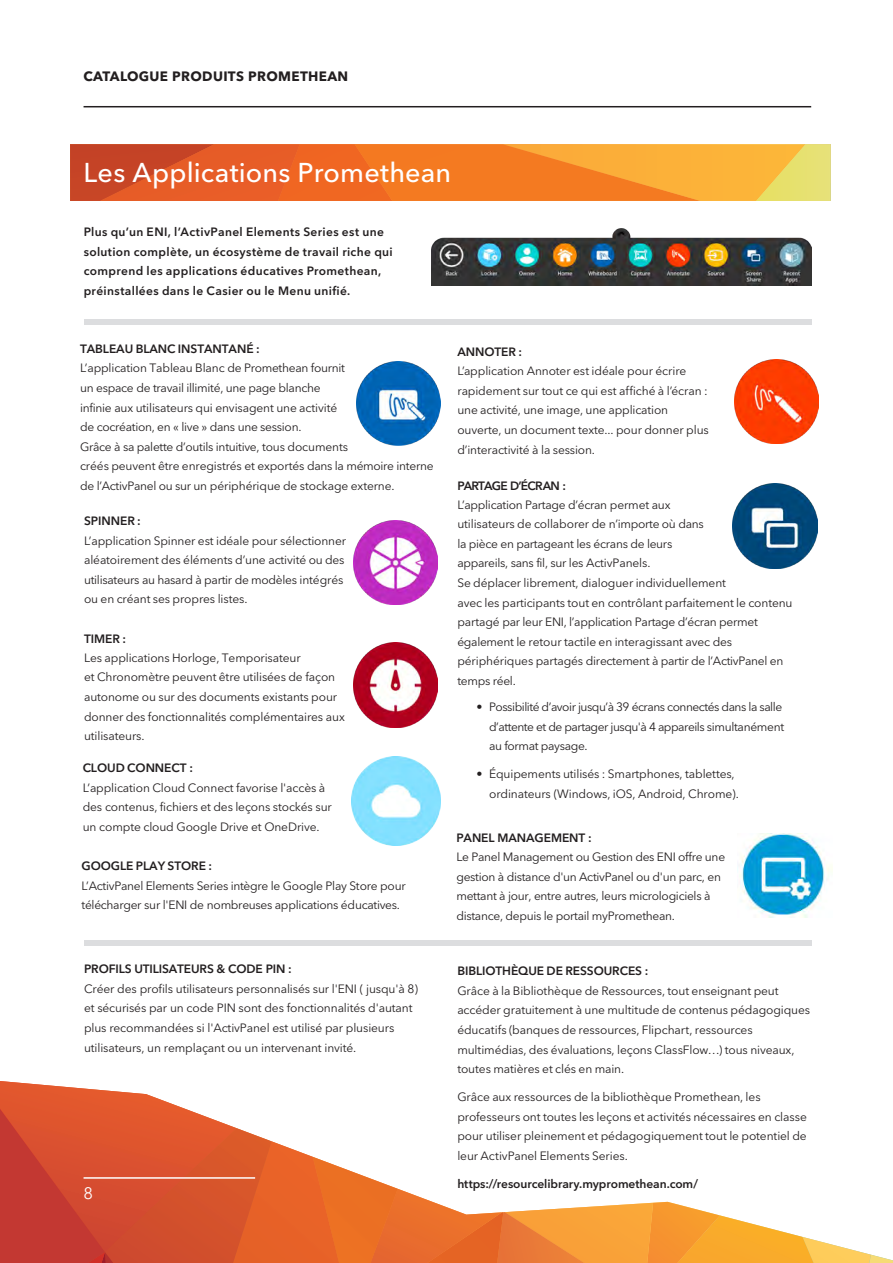
<style>
.page{position:relative;width:893px;height:1263px;background:#fff}
.page>*{position:absolute;margin:0;border:0;box-sizing:border-box;transform-origin:0 0}
.Number_4{font:500 27px "Avenir Next LT Pro";letter-spacing:.005em;color:#fff}
.t1{font:16.5px "Avenir Next LT Pro";color:#fff}
.t2{font:700 13.5px "Avenir Next LT Pro";letter-spacing:.025em;color:#231f20}
.Paragraph_Style_1{font:12px/19.5px "Avenir Next LT Pro";letter-spacing:-.01em;color:#231f20}
.Body_Text{font:600 12px/19.5px "Avenir Next LT Pro";letter-spacing:.03em;color:#231f20}
.Paragraph_Style_1-2{font:12px/19.5px "Avenir Next LT Pro";letter-spacing:-.04em;color:#231f20}
.Body_Text-2{font:600 12px "Avenir Next LT Pro";letter-spacing:-.005em;color:#231f20}
.Paragraph_Style_1-3{font:600 12px "Avenir Next LT Pro";letter-spacing:-.005em;color:#231f20}
.s1{font-weight:600}
</style>
<div class="page">
<svg style="left:0;top:1081px;width:893px;height:182px"></svg>
<div style="left:84px;top:319px;width:727px;height:6px;background:#dcdddf"></div>
<img style="left:432px;top:228px;width:379px;height:58px">
<img style="left:356px;top:361px;width:85px;height:85px">
<img style="left:353px;top:520px;width:85px;height:84px">
<img style="left:353px;top:643px;width:85px;height:84px">
<img style="left:734px;top:359px;width:85px;height:85px">
<img style="left:733px;top:484px;width:84px;height:84px">
<div style="left:84px;top:940px;width:727px;height:6px;background:#dcdddf"></div>
<svg style="left:70px;top:144px;width:760px;height:57px;background:#ec7f2d"></svg>
<hr style="left:84px;top:1177px;width:171px;height:2px;background:#fff">
<hr style="left:84px;top:106px;width:727px;height:1px;background:#231f20">
<img style="left:740px;top:833px;width:92px;height:84px">
<img style="left:351px;top:756px;width:89px;height:89px">
<p class="t2" style="left:84px;top:68px;width:266px">CATALOGUE PRODUITS PROMETHEAN</p>
<p class="Number_4" style="left:84px;top:156px;width:369px">Les Applications Promethean</p>
<p class="Body_Text" style="left:84px;top:222px;width:311px">Plus qu’un ENI, l’ActivPanel Elements Series est une solution complète, un écosystème de travail riche qui comprend les applications éducatives Promethean, préinstallées dans le Casier ou le Menu unifié.</p>
<p class="Paragraph_Style_1" style="left:80px;top:339px;width:355px"><span class="s1">TABLEAU BLANC INSTANTANÉ :<br></span>L’application Tableau Blanc de Promethean fournit<br>un espace de travail illimité, une page blanche<br>infinie aux utilisateurs qui envisagent une activité<br>de cocréation, en « live » dans une session.<br>Grâce à sa palette d’outils intuitive, tous documents<br>créés peuvent être enregistrés et exportés dans la mémoire interne de l’ActivPanel ou sur un périphérique de stockage externe.</p>
<p class="Paragraph_Style_1" style="left:457px;top:342px;width:253px"><span class="s1">ANNOTER :<br></span>L’application Annoter est idéale pour écrire rapidement sur tout ce qui est affiché à l’écran : une activité, une image, une application ouverte, un document texte... pour donner plus d’interactivité à la session.</p>
<p class="Paragraph_Style_1" style="left:457px;top:476px;width:337px"><span class="s1">PARTAGE D’ÉCRAN :<br></span>L’application Partage d’écran permet aux<br>utilisateurs de collaborer de n’importe où dans<br>la pièce en partageant les écrans de leurs<br>appareils, sans fil, sur les ActivPanels.<br>Se déplacer librement, dialoguer individuellement<br>avec les participants tout en contrôlant parfaitement le contenu partagé par leur ENI, l’application Partage d’écran permet également le retour tactile en interagissant avec des périphériques partagés directement à partir de l’ActivPanel en temps réel.</p>
<p class="Paragraph_Style_1-2" style="left:489px;top:697px;width:297px;text-indent:-13px">• Possibilité d’avoir jusqu’à 39 écrans connectés dans la salle d’attente et de partager jusqu'à 4 appareils simultanément au format paysage.</p>
<p class="Paragraph_Style_1" style="left:489px;top:764px;width:251px;text-indent:-13px">• Équipements utilisés : Smartphones, tablettes, ordinateurs (Windows, iOS, Android, Chrome).</p>
<p class="Body_Text-2" style="left:84px;top:514px;width:58px">SPINNER :</p>
<p class="Paragraph_Style_1" style="left:84px;top:530px;width:264px">L’application Spinner est idéale pour sélectionner aléatoirement des éléments d’une activité ou des utilisateurs au hasard à partir de modèles intégrés ou en créant ses propres listes.</p>
<p class="Body_Text" style="left:84px;top:629px;width:43px">TIMER :</p>
<p class="Paragraph_Style_1" style="left:84px;top:648px;width:262px">Les applications Horloge, Temporisateur<br>et Chronomètre peuvent être utilisées de façon autonome ou sur des documents existants pour donner des fonctionnalités complémentaires aux utilisateurs.</p>
<p class="Body_Text-2" style="left:83px;top:761px;width:112px">CLOUD CONNECT :</p>
<p class="Paragraph_Style_1" style="left:83px;top:777px;width:251px">L’application Cloud Connect favorise l'accès à des contenus, fichiers et des leçons stockés sur un compte cloud Google Drive et OneDrive.</p>
<p class="Body_Text-2" style="left:456px;top:830px;width:137px">PANEL MANAGEMENT :</p>
<p class="Paragraph_Style_1" style="left:456px;top:847px;width:270px">Le Panel Management ou Gestion des ENI offre une gestion à distance d'un ActivPanel ou d'un parc, en mettant à jour, entre autres, leurs micrologiciels à distance, depuis le portail myPromethean.</p>
<p class="Body_Text-2" style="left:82px;top:859px;width:132px">GOOGLE PLAY STORE :</p>
<p class="Paragraph_Style_1" style="left:82px;top:876px;width:326px">L’ActivPanel Elements Series intègre le Google Play Store pour télécharger sur l'ENI de nombreuses applications éducatives.</p>
<p class="Paragraph_Style_1" style="left:84px;top:959px;width:336px"><span class="s1">PROFILS UTILISATEURS &amp; CODE PIN :<br></span>Créer des profils utilisateurs personnalisés sur l'ENI ( jusqu'à 8) et sécurisés par un code PIN sont des fonctionnalités d'autant plus recommandées si l'ActivPanel est utilisé par plusieurs utilisateurs, un remplaçant ou un intervenant invité.</p>
<p class="Paragraph_Style_1" style="left:457px;top:961px;width:354px"><span class="s1">BIBLIOTHÈQUE DE RESSOURCES :<br></span>Grâce à la Bibliothèque de Ressources, tout enseignant peut accéder gratuitement à une multitude de contenus pédagogiques éducatifs (banques de ressources, Flipchart, ressources multimédias, des évaluations, leçons ClassFlow…) tous niveaux, toutes matières et clés en main.</p>
<p class="Paragraph_Style_1" style="left:457px;top:1087px;width:351px">Grâce aux ressources de la bibliothèque Promethean, les professeurs ont toutes les leçons et activités nécessaires en classe pour utiliser pleinement et pédagogiquement tout le potentiel de leur ActivPanel Elements Series.</p>
<p class="Paragraph_Style_1-3" style="left:457px;top:1176px;width:242px">https://resourcelibrary.mypromethean.com/</p>
<p class="t1" style="left:84px;top:1183px;width:11px">8</p>
</div>
